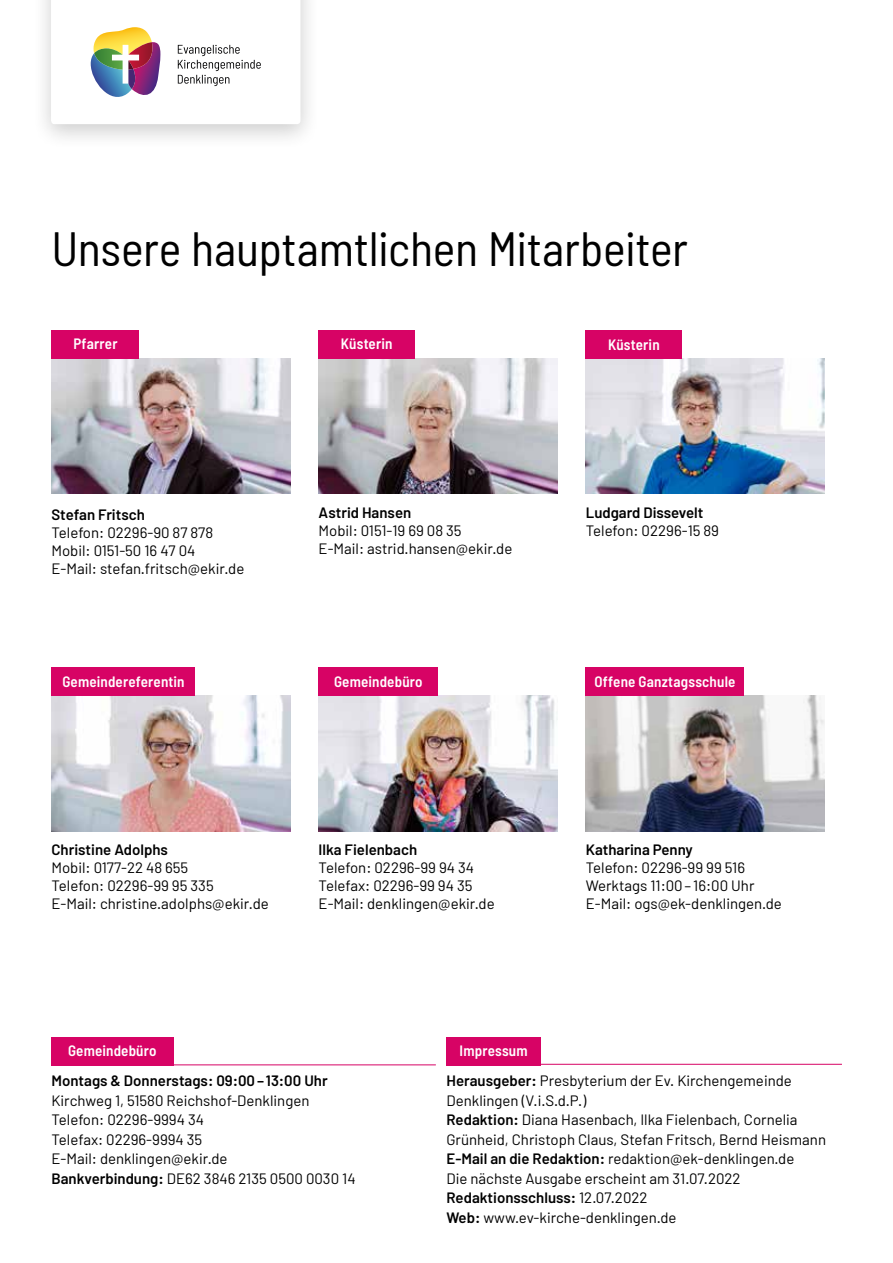
<style>
.page{position:relative;width:893px;height:1263px;background:#fff}
.page>*{position:absolute;margin:0;border:0;box-sizing:border-box;transform-origin:0 0}
.t1{font:semi-condensed 48px "Barlow";letter-spacing:-.005em;color:#000}
.t2{font:15px/19.5px "Barlow";color:#000}
.t3{font:600 15px "Barlow";color:#000}
.t4{font:600 semi-condensed 15px "Barlow";letter-spacing:.01em;color:#fff}
.s1{font-weight:600}
</style>
<div class="page">
<div style="left:51px;top:1037px;width:123px;height:27px;background:#d70365"></div>
<div style="left:446px;top:1037px;width:95px;height:27px;background:#d70365"></div>
<hr style="left:51px;top:1064px;width:385px;height:1px;background:#d70365">
<hr style="left:446px;top:1064px;width:396px;height:1px;background:#d70365">
<div style="left:31px;top:0;width:289px;height:151px;background:#000;opacity:.2"></div>
<svg style="left:51px;top:0;width:249px;height:124px"></svg>
<img style="left:586px;top:358px;width:239px;height:136px">
<img style="left:51px;top:358px;width:240px;height:136px">
<img style="left:319px;top:358px;width:239px;height:136px">
<img style="left:51px;top:696px;width:240px;height:135px">
<div style="left:586px;top:330px;width:96px;height:28px;background:#d70365"></div>
<div style="left:51px;top:330px;width:88px;height:28px;background:#d70365"></div>
<div style="left:319px;top:330px;width:96px;height:28px;background:#d70365"></div>
<div style="left:51px;top:668px;width:144px;height:28px;background:#d70365"></div>
<img style="left:586px;top:696px;width:239px;height:135px">
<div style="left:586px;top:668px;width:158px;height:28px;background:#d70365"></div>
<img style="left:319px;top:696px;width:239px;height:135px">
<div style="left:319px;top:668px;width:119px;height:28px;background:#d70365"></div>
<h1 class="t1" style="left:51px;top:218px;width:638px">Unsere hauptamtlichen Mitarbeiter</h1>
<p class="t4" style="left:73px;top:335px;width:46px">Pfarrer</p>
<p class="t4" style="left:341px;top:335px;width:53px">Küsterin</p>
<p class="t4" style="left:608px;top:335px;width:53px">Küsterin</p>
<p class="t3" style="left:51px;top:505px;width:95px">Stefan Fritsch</p>
<p class="t2" style="left:51px;top:523px;width:194px;line-height:18px">Telefon: 02296-90 87 878<br>Mobil: 0151-50 16 47 04<br>E-Mail: stefan.fritsch@ekir.de</p>
<p class="t4" style="left:62px;top:672px;width:124px">Gemeindereferentin</p>
<p class="t3" style="left:319px;top:503px;width:94px">Astrid Hansen</p>
<p class="t2" style="left:319px;top:521px;width:195px;line-height:18px">Mobil: 0151-19 69 08 35<br>E-Mail: astrid.hansen@ekir.de</p>
<p class="t4" style="left:334px;top:672px;width:90px">Gemeindebüro</p>
<p class="t3" style="left:51px;top:840px;width:118px">Christine Adolphs</p>
<p class="t2" style="left:51px;top:858px;width:219px;line-height:18px">Mobil: 0177-22 48 655<br>Telefon: 02296-99 95 335<br>E-Mail: christine.adolphs@ekir.de</p>
<p class="t3" style="left:319px;top:840px;width:100px">Ilka Fielenbach</p>
<p class="t2" style="left:319px;top:858px;width:178px;line-height:18px">Telefon: 02296-99 94 34<br>Telefax: 02296-99 94 35<br>E-Mail: denklingen@ekir.de</p>
<p class="t3" style="left:586px;top:503px;width:119px">Ludgard Dissevelt</p>
<p class="t2" style="left:586px;top:520px;width:135px">Telefon: 02296-15 89</p>
<p class="t4" style="left:594px;top:672px;width:142px">Offene Ganztagsschule</p>
<p class="t3" style="left:586px;top:840px;width:109px">Katharina Penny</p>
<p class="t2" style="left:586px;top:858px;width:198px;line-height:18px">Telefon: 02296-99 99 516<br>Werktags 11:00– 16:00 Uhr<br>E-Mail: ogs@ek-denklingen.de</p>
<p class="t4" style="left:68px;top:1041px;width:90px">Gemeindebüro</p>
<p class="t4" style="left:460px;top:1041px;width:70px">Impressum</p>
<p class="t3" style="left:51px;top:1071px;width:278px">Montags &amp; Donnerstags: 09:00– 13:00 Uhr</p>
<p class="t2" style="left:51px;top:1090px;width:306px">Kirchweg 1, 51580 Reichshof-Denklingen<br>Telefon: 02296-9994 34<br>Telefax: 02296-9994 35<br>E-Mail: denklingen@ekir.de<br><span class="s1">Bankverbindung:</span> DE62 3846 2135 0500 0030 14</p>
<p class="t2" style="left:446px;top:1070px;width:381px"><span class="s1">Herausgeber:</span> Presbyterium der Ev. Kirchengemeinde Denklingen (V.i.S.d.P.)<br><span class="s1">Redaktion:</span> Diana Hasenbach, Ilka Fielenbach, Cornelia Grünheid, Christoph Claus, Stefan Fritsch, Bernd Heismann <span class="s1">E-Mail an die Redaktion:</span> redaktion@ek-denklingen.de<br>Die nächste Ausgabe erscheint am 31.07.2022<br><span class="s1">Redaktionsschluss:</span> 12.07.2022<br><span class="s1">Web:</span> www.ev-kirche-denklingen.de</p>
</div>
